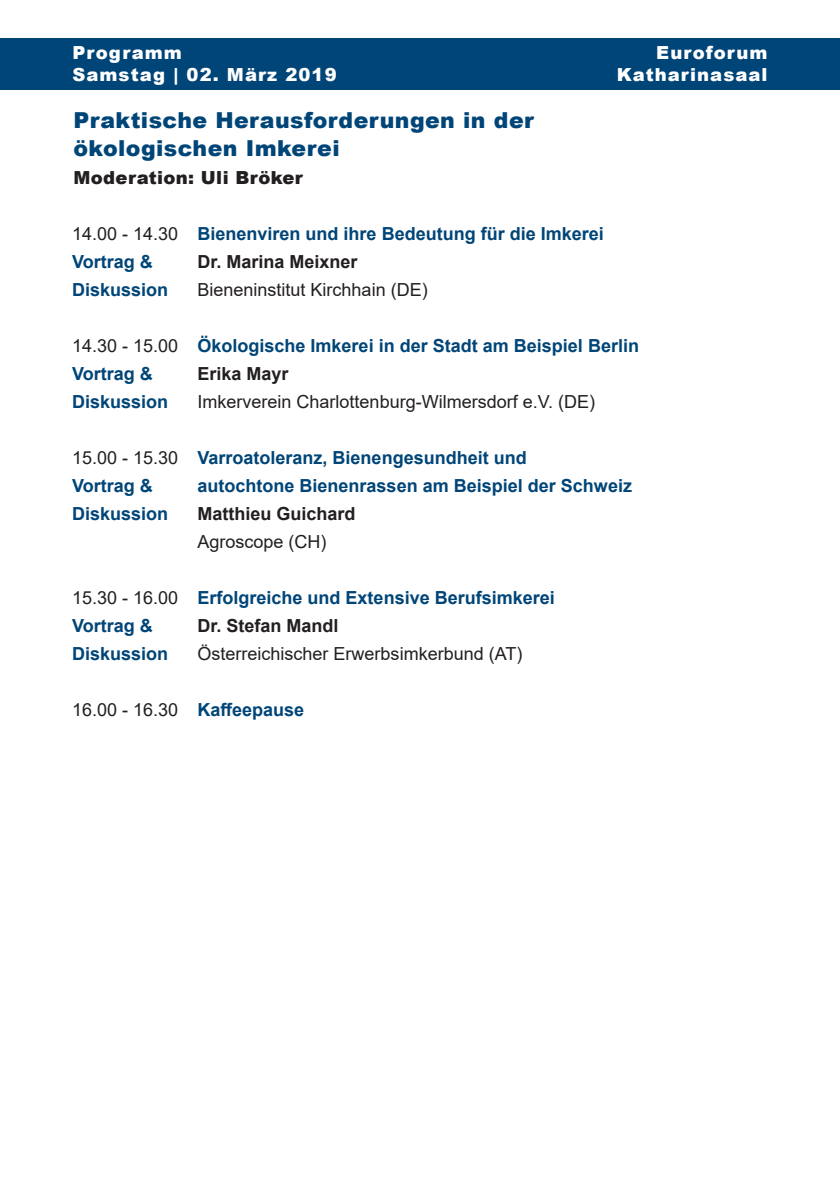
<style>
.page{position:relative;width:840px;height:1191px;background:#fff}
.page>*{position:absolute;margin:0;border:0;box-sizing:border-box;transform-origin:0 0}
.t1{font:900 22px/28px "Arial";letter-spacing:.02em;color:#004578}
.t2{font:700 18px/28px "Arial";color:#004578}
.t3{font:18px "Arial";color:#231f20}
.t4{font:700 18px "Arial";color:#231f20}
.t5{font:900 18px/21.6px "Arial";letter-spacing:.06em;color:#fff}
.t6{font:900 18px "Arial";letter-spacing:.02em;color:#231f20}
</style>
<div class="page">
<div style="left:0;top:38px;width:839px;height:52px;background:#004578"></div>
<p class="t5" style="left:72px;top:41px;width:266px">Programm<br>Samstag | 02. März 2019</p>
<p class="t5" style="left:616px;top:41px;width:152px;text-align:right">Euroforum<br>Katharinasaal</p>
<p class="t1" style="left:73px;top:105px;width:461px">Praktische Herausforderungen in der ökologischen Imkerei</p>
<p class="t6" style="left:73px;top:165px;width:231px">Moderation: Uli Bröker</p>
<p class="t3" style="left:72px;top:221px;width:108px">14.00 - 14.30</p>
<p class="t2" style="left:72px;top:248px;width:98px">Vortrag &amp;<br>Diskussion</p>
<p class="t3" style="left:72px;top:333px;width:108px">14.30 - 15.00</p>
<p class="t2" style="left:72px;top:360px;width:98px">Vortrag &amp;<br>Diskussion</p>
<p class="t3" style="left:72px;top:445px;width:108px">15.00 - 15.30</p>
<p class="t2" style="left:72px;top:472px;width:98px">Vortrag &amp;<br>Diskussion</p>
<p class="t3" style="left:72px;top:585px;width:108px">15.30 - 16.00</p>
<p class="t2" style="left:72px;top:612px;width:98px">Vortrag &amp;<br>Diskussion</p>
<p class="t3" style="left:72px;top:697px;width:108px">16.00 - 16.30</p>
<p class="t2" style="left:197px;top:220px;width:408px">Bienenviren und ihre Bedeutung für die Imkerei</p>
<p class="t4" style="left:197px;top:249px;width:162px">Dr. Marina Meixner</p>
<p class="t3" style="left:197px;top:277px;width:232px">Bieneninstitut Kirchhain (DE)</p>
<p class="t2" style="left:197px;top:332px;width:443px">Ökologische Imkerei in der Stadt am Beispiel Berlin</p>
<p class="t4" style="left:197px;top:361px;width:93px">Erika Mayr</p>
<p class="t3" style="left:197px;top:389px;width:399px">Imkerverein Charlottenburg-Wilmersdorf e.V. (DE)</p>
<p class="t2" style="left:197px;top:444px;width:436px">Varroatoleranz, Bienengesundheit und<br>autochtone Bienenrassen am Beispiel der Schweiz</p>
<p class="t4" style="left:197px;top:501px;width:160px">Matthieu Guichard</p>
<p class="t3" style="left:197px;top:529px;width:131px">Agroscope (CH)</p>
<p class="t2" style="left:197px;top:584px;width:359px">Erfolgreiche und Extensive Berufsimkerei</p>
<p class="t4" style="left:197px;top:613px;width:143px">Dr. Stefan Mandl</p>
<p class="t3" style="left:197px;top:641px;width:326px">Österreichischer Erwerbsimkerbund (AT)</p>
<p class="t2" style="left:197px;top:696px;width:108px">Kaffeepause</p>
</div>
